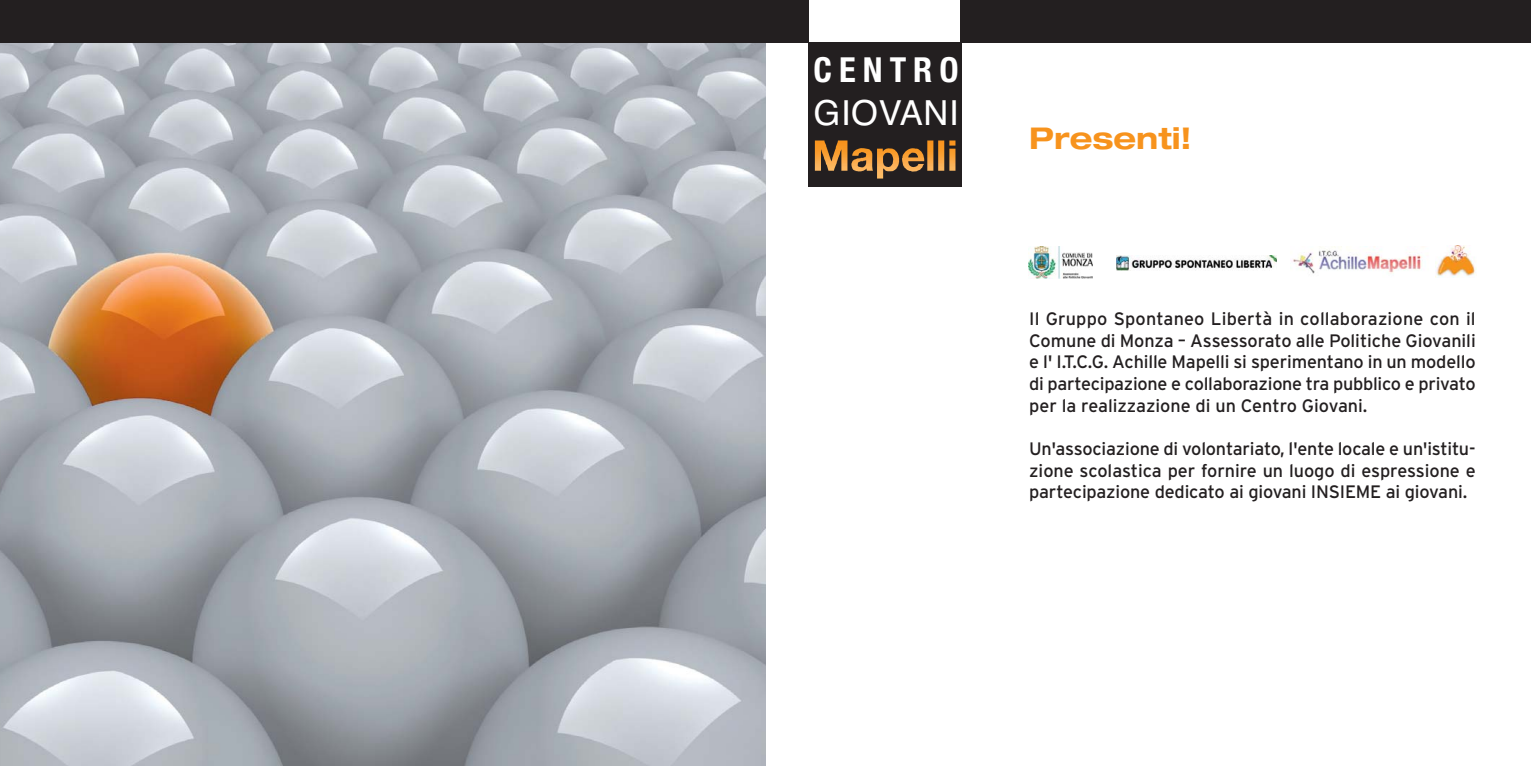
<style>
.page{position:relative;width:1531px;height:766px;background:#fff}
.page>*{position:absolute;margin:0;border:0;box-sizing:border-box;transform-origin:0 0}
.t1{font:34.5px "Helvetica";letter-spacing:.02em;color:#fff}
.t2{font:700 condensed 34.5px "Helvetica Neue";letter-spacing:.205em;color:#fff}
.t3{font:700 expanded 30px "Helvetica Neue";color:#f7931d}
.t4{font:18px/21.6px "Interstate";letter-spacing:-.01em;color:#231f20;text-align:justify}
</style>
<div class="page">
<img style="left:0;top:43px;width:765px;height:722px">
<div style="left:0;top:0;width:808px;height:43px;background:#231f20"></div>
<div style="left:961px;top:0;width:570px;height:43px;background:#231f20"></div>
<div style="left:808px;top:43px;width:154px;height:144px;background:#231f20"></div>
<img style="left:815px;top:140px;width:140px;height:38px">
<img style="left:1116px;top:255px;width:160px;height:15px">
<img style="left:1293px;top:250px;width:130px;height:24px">
<img style="left:1435px;top:245px;width:41px;height:32px">
<svg style="left:1035px;top:253px;width:58px;height:26px"></svg>
<img style="left:1028px;top:246px;width:64px;height:32px">
<h1 class="t2" style="left:813px;top:57px;width:147px">CENTRO</h1>
<h1 class="t1" style="left:813px;top:100px;width:147px">GIOVANI</h1>
<h2 class="t3" style="left:1029px;top:128px;width:164px">Presenti!</h2>
<p class="t4" style="left:1029px;top:309px;width:448px">Il Gruppo Spontaneo Libertà in collaborazione con il Comune di Monza – Assessorato alle Politiche Giovanili e l' I.T.C.G. Achille Mapelli si sperimentano in un modello di partecipazione e collaborazione tra pubblico e privato per la realizzazione di un Centro Giovani.</p>
<p class="t4" style="left:1029px;top:439px;width:448px">Un'associazione di volontariato, l'ente locale e un'istitu&shy;zione scolastica per fornire un luogo di espressione e partecipazione dedicato ai giovani INSIEME ai giovani.</p>
</div>
